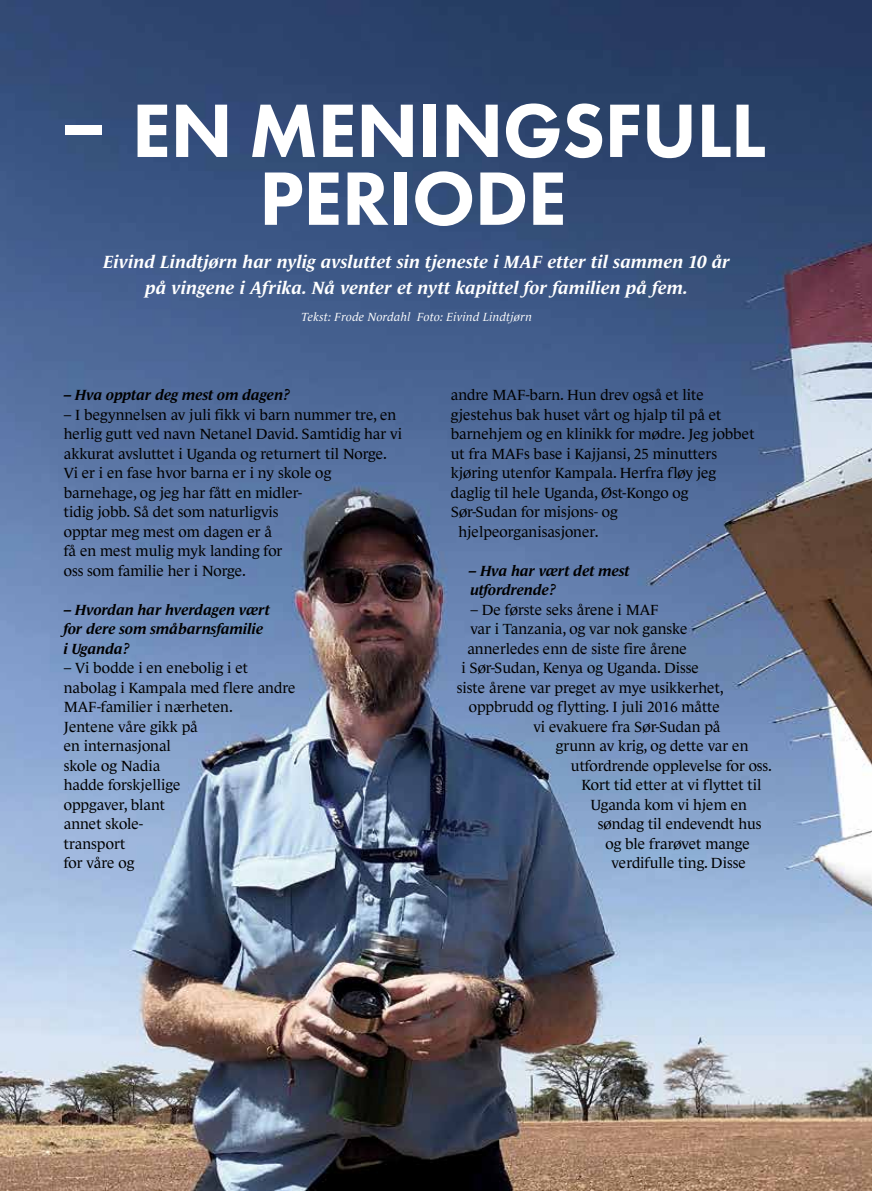
<style>
.page{position:relative;width:872px;height:1191px;background:#fff}
.page>*{position:absolute;margin:0;border:0;box-sizing:border-box;transform-origin:0 0}
.t1{font:800 78.45px/67.8px "Futura PT";letter-spacing:-.01em;color:#fff;text-align:center}
.t2{font:italic 700 18px/25.5px "Le Monde Journal Ptf";letter-spacing:.01em;color:#fff;text-align:center}
.t3{font:15px/19.5px "Le Monde Journal Ptf";color:#000}
.t4{font:italic 700 15px/19.5px "Le Monde Journal Ptf";color:#000}
.t5{font:italic 12px "Le Monde Journal Ptf";letter-spacing:.015em;color:#fff}
</style>
<div class="page">
<img style="left:0;top:0;width:872px;height:1191px">
<h1 class="t1" style="left:60px;top:96px;width:707px">– EN MENINGSFULL<br>PERIODE</h1>
<p class="t2" style="left:103px;top:247px;width:628px">Eivind Lindtjørn har nylig avsluttet sin tjeneste i MAF etter til sammen 10 år på vingene i Afrika. Nå venter et nytt kapittel for familien på fem.</p>
<p class="t5" style="left:301px;top:308px;width:232px">Tekst: Frode Nordahl Foto: Eivind Lindtjørn</p>
<p class="t4" style="left:64px;top:383px;width:228px">– Hva opptar deg mest om dagen?</p>
<p class="t3" style="left:64px;top:403px;width:340px">– I begynnelsen av juli fikk vi barn nummer tre, en herlig gutt ved navn Netanel David. Samtidig har vi akkurat avsluttet i Uganda og returnert til Norge.<br>Vi er i en fase hvor barna er i ny skole og barnehage, og jeg har fått en midler-<br>tidig jobb. Så det som naturligvis<br>opptar meg mest om dagen er å<br>få en mest mulig myk landing for<br>oss som familie her i Norge.</p>
<p class="t4" style="left:64px;top:598px;width:208px">– Hvordan har hverdagen vært for dere som småbarnsfamilie i Uganda?</p>
<p class="t3" style="left:64px;top:656px;width:233px">– Vi bodde i en enebolig i et nabolag i Kampala med flere andre<br>MAF-familier i nærheten.<br>Jentene våre gikk på<br>en internasjonal<br>skole og Nadia<br>hadde forskjellige<br>oppgaver, blant<br>annet skole-<br>transport<br>for våre og</p>
<p class="t3" style="left:451px;top:383px;width:254px">andre MAF-barn. Hun drev også et lite</p>
<p class="t3" style="left:451px;top:403px;width:272px">gjestehus bak huset vårt og hjalp til på et</p>
<p class="t3" style="left:451px;top:422px;width:305px">barnehjem og en klinikk for mødre. Jeg jobbet</p>
<p class="t3" style="left:451px;top:442px;width:268px">ut fra MAFs base i Kajjansi, 25 minutters</p>
<p class="t3" style="left:451px;top:461px;width:267px">kjøring utenfor Kampala. Herfra fløy jeg</p>
<p class="t3" style="left:451px;top:481px;width:239px">daglig til hele Uganda, Øst-Kongo og</p>
<p class="t3" style="left:451px;top:500px;width:169px">Sør-Sudan for misjons- og</p>
<p class="t3" style="left:458px;top:520px;width:142px">hjelpeorganisasjoner.</p>
<p class="t4" style="left:469px;top:559px;width:162px">– Hva har vært det mest utfordrende?</p>
<p class="t3" style="left:470px;top:598px;width:190px">– De første seks årene i MAF</p>
<p class="t3" style="left:470px;top:617px;width:219px">var i Tanzania, og var nok ganske</p>
<p class="t3" style="left:467px;top:637px;width:221px">annerledes enn de siste fire årene</p>
<p class="t3" style="left:461px;top:656px;width:239px">i Sør-Sudan, Kenya og Uganda. Disse</p>
<p class="t3" style="left:457px;top:676px;width:268px">siste årene var preget av mye usikkerhet,</p>
<p class="t3" style="left:469px;top:695px;width:252px">oppbrudd og flytting. I juli 2016 måtte</p>
<p class="t3" style="left:533px;top:715px;width:189px">vi evakuere fra Sør-Sudan på</p>
<p class="t3" style="left:556px;top:734px;width:194px">grunn av krig, og dette var en</p>
<p class="t3" style="left:571px;top:754px;width:202px">utfordrende opplevelse for oss.</p>
<p class="t3" style="left:581px;top:773px;width:181px">Kort tid etter at vi flyttet til</p>
<p class="t3" style="left:590px;top:793px;width:158px">Uganda kom vi hjem en</p>
<p class="t3" style="left:598px;top:812px;width:165px">søndag til endevendt hus</p>
<p class="t3" style="left:605px;top:832px;width:146px">og ble frarøvet mange</p>
<p class="t3" style="left:611px;top:851px;width:136px">verdifulle ting. Disse</p>
</div>
